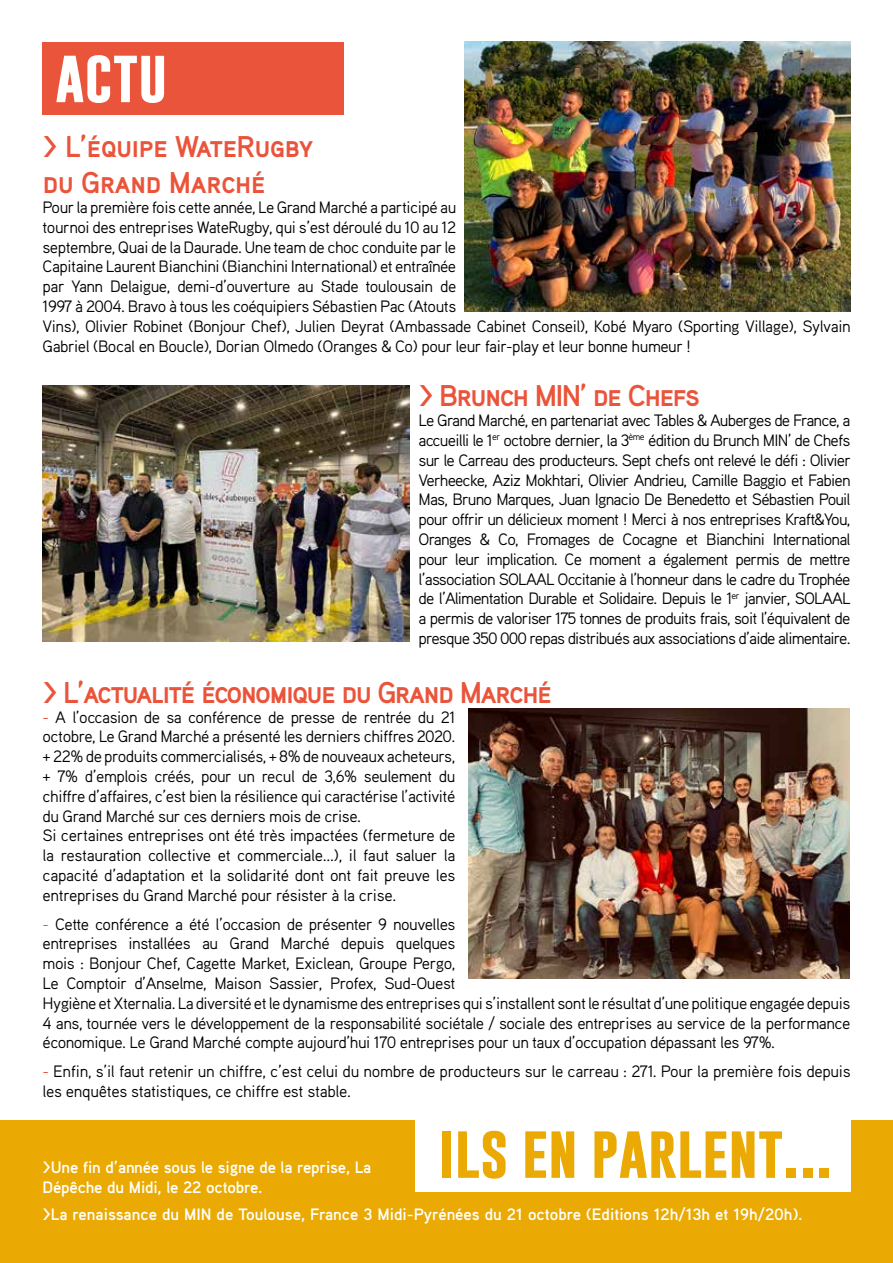
<style>
.page{position:relative;width:893px;height:1263px;background:#fff}
.page>*{position:absolute;margin:0;border:0;box-sizing:border-box;transform-origin:0 0}
.t1{font:700 54px "Gobold";color:#ebaa03}
.t2{font:700 54px "Gobold";color:#fff}
.t3{font:30px "Aaux Pro Bold SC";letter-spacing:-.06em;color:#ea543a}
.t4{font:30px/36px "Aaux Pro Bold SC";letter-spacing:-.03em;color:#ea543a}
.t5{font:16.5px/19.8px "Aaux Pro";letter-spacing:-.03em;color:#000}
.t6{font:700 16.5px/19.8px "Aaux Pro";color:#fff}
.s1{color:#ea543a}
</style>
<div class="page">
<div style="left:43px;top:43px;width:301px;height:72px;background:#ea543a"></div>
<img style="left:465px;top:42px;width:385px;height:270px">
<img style="left:43px;top:385px;width:367px;height:257px">
<img style="left:468px;top:708px;width:381px;height:270px">
<div style="left:0;top:1121px;width:893px;height:142px;background:#ebaa03"></div>
<div style="left:415px;top:1119px;width:435px;height:73px;background:#fff"></div>
<h1 class="t2" style="left:55px;top:41px;width:113px">ACTU</h1>
<h2 class="t4" style="left:43px;top:128px;width:272px">&gt; L’équipe WateRugby du Grand Marché</h2>
<p class="t5" style="left:43px;top:197px;width:810px">Pour la première fois cette année, Le Grand Marché a participé au<br>tournoi des entreprises WateRugby, qui s’est déroulé du 10 au 12<br>septembre, Quai de la Daurade. Une team de choc conduite par le<br>Capitaine Laurent Bianchini (Bianchini International) et entraînée<br>par Yann Delaigue, demi-d’ouverture au Stade toulousain de<br>1997 à 2004. Bravo à tous les coéquipiers Sébastien Pac (Atouts<br>Vins), Olivier Robinet (Bonjour Chef), Julien Deyrat (Ambassade Cabinet Conseil), Kobé Myaro (Sporting Village), Sylvain Gabriel (Bocal en Boucle), Dorian Olmedo (Oranges &amp; Co) pour leur fair-play et leur bonne humeur !</p>
<h2 class="t3" style="left:418px;top:377px;width:283px">&gt; Brunch MIN’ de Chefs</h2>
<p class="t5" style="left:418px;top:410px;width:434px;text-align:justify">Le Grand Marché, en partenariat avec Tables &amp; Auberges de France, a accueilli le 1<sup>er</sup> octobre dernier, la 3<sup>ème</sup> édition du Brunch MIN’ de Chefs sur le Carreau des producteurs. Sept chefs ont relevé le défi : Olivier Verheecke, Aziz Mokhtari, Olivier Andrieu, Camille Baggio et Fabien Mas, Bruno Marques, Juan Ignacio De Benedetto et Sébastien Pouil pour offrir un délicieux moment ! Merci à nos entreprises Kraft&amp;You, Oranges &amp; Co, Fromages de Cocagne et Bianchini International pour leur implication. Ce moment a également permis de mettre l’association SOLAAL Occitanie à l’honneur dans le cadre du Trophée de l’Alimentation Durable et Solidaire. Depuis le 1<sup>er</sup> janvier, SOLAAL a permis de valoriser 175 tonnes de produits frais, soit l’équivalent de presque 350 000 repas distribués aux associations d’aide alimentaire.</p>
<h2 class="t3" style="left:43px;top:673px;width:511px">&gt; L’actualité économique du Grand Marché</h2>
<p class="t5" style="left:43px;top:706px;width:414px"><span class="s1">-</span> A l’occasion de sa conférence de presse de rentrée du 21 octobre, Le Grand Marché a présenté les derniers chiffres 2020. + 22% de produits commercialisés, + 8% de nouveaux acheteurs, + 7% d’emplois créés, pour un recul de 3,6% seulement du chiffre d’affaires, c’est bien la résilience qui caractérise l’activité du Grand Marché sur ces derniers mois de crise.<br>Si certaines entreprises ont été très impactées (fermeture de la restauration collective et commerciale...), il faut saluer la capacité d’adaptation et la solidarité dont ont fait preuve les entreprises du Grand Marché pour résister à la crise.</p>
<p class="t5" style="left:43px;top:913px;width:809px"><span class="s1">-</span> Cette conférence a été l’occasion de présenter 9 nouvelles<br>entreprises installées au Grand Marché depuis quelques<br>mois : Bonjour Chef, Cagette Market, Exiclean, Groupe Pergo,<br>Le Comptoir d’Anselme, Maison Sassier, Profex, Sud-Ouest<br>Hygiène et Xternalia. La diversité et le dynamisme des entreprises qui s’installent sont le résultat d’une politique engagée depuis 4 ans, tournée vers le développement de la responsabilité sociétale / sociale des entreprises au service de la performance économique. Le Grand Marché compte aujourd’hui 170 entreprises pour un taux d’occupation dépassant les 97%.</p>
<p class="t5" style="left:43px;top:1061px;width:810px"><span class="s1">-</span> Enfin, s’il faut retenir un chiffre, c’est celui du nombre de producteurs sur le carreau : 271. Pour la première fois depuis les enquêtes statistiques, ce chiffre est stable.</p>
<h1 class="t1" style="left:439px;top:1116px;width:395px">ILS EN PARLENT...</h1>
<p class="t6" style="left:43px;top:1203px;width:761px">&gt;La renaissance du MIN de Toulouse, France 3 Midi-Pyrénées du 21 octobre (Editions 12h/13h et 19h/20h).</p>
<p class="t6" style="left:43px;top:1157px;width:330px">&gt;Une fin d’année sous le signe de la reprise, La<br>Dépêche du Midi, le 22 octobre.</p>
</div>
